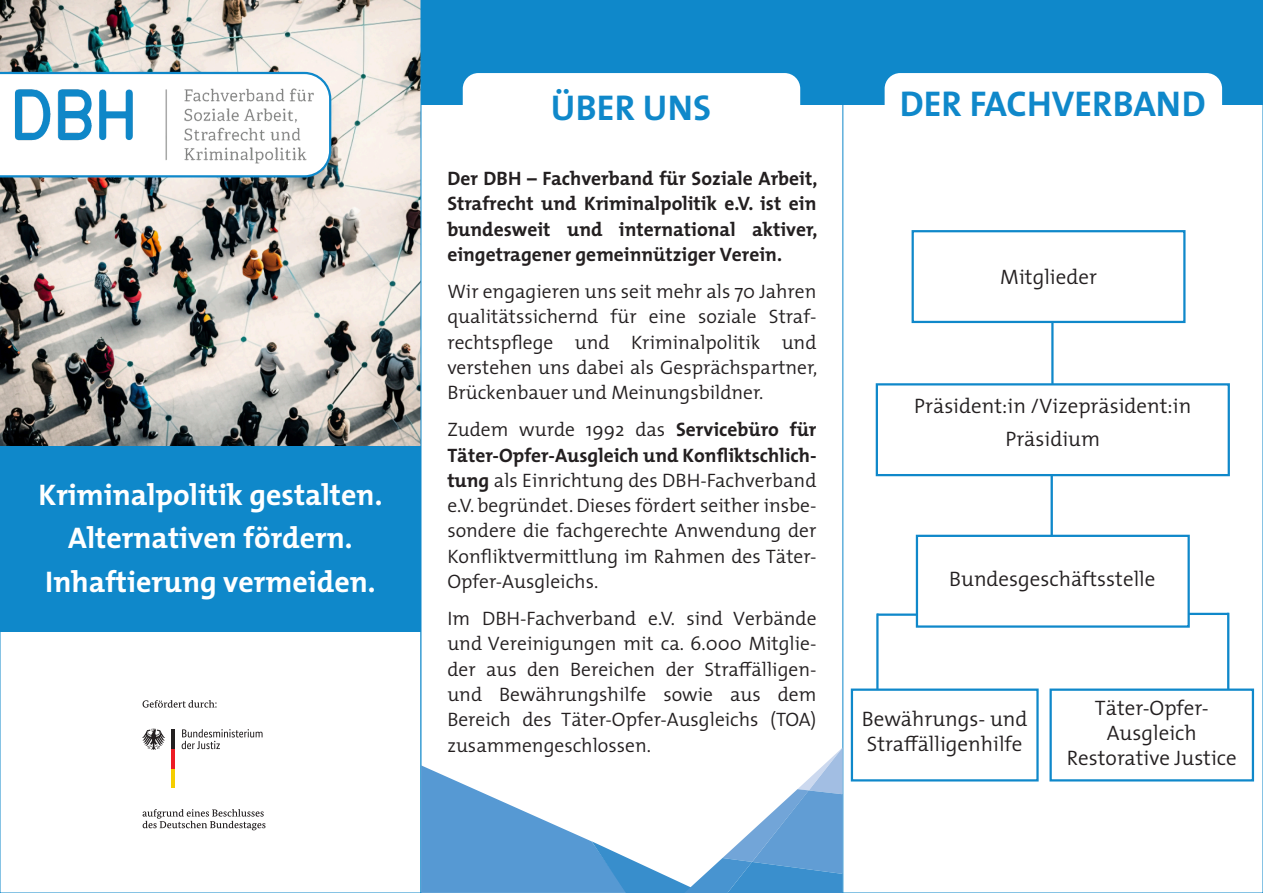
<style>
.page{position:relative;width:1263px;height:893px;background:#fff}
.page>*{position:absolute;margin:0;border:0;box-sizing:border-box;transform-origin:0 0}
.t1{font:700 36px "The Mix";color:#0f88ca}
.t2{font:700 30px "The Mix";color:#fff}
.t3{font:300 21px "The Mix";color:#231f20}
.t4{font:300 19.5px "The Mix";color:#231f20}
.t5{font:700 19.5px "The Mix";color:#231f20}
.s1{font-weight:700}
</style>
<div class="page">
<img style="left:0;top:0;width:421px;height:446px">
<div style="left:0;top:446px;width:421px;height:186px;background:#0f88ca"></div>
<svg style="left:0;top:72px;width:331px;height:105px"></svg>
<img style="left:12px;top:73px;width:306px;height:103px">
<div style="left:421px;top:0;width:421px;height:104px;background:#0f88ca"></div>
<div style="left:843px;top:0;width:420px;height:104px;background:#0f88ca"></div>
<div style="left:463px;top:73px;width:337px;height:62px;background:#fff;border-radius:16px"></div>
<div style="left:885px;top:73px;width:337px;height:62px;background:#fff;border-radius:16px"></div>
<svg style="left:421px;top:747px;width:422px;height:146px"></svg>
<div style="left:876px;top:383px;width:354px;height:93px;border:2px solid #0f88ca"></div>
<div style="left:916px;top:535px;width:274px;height:93px;border:2px solid #0f88ca"></div>
<div style="left:911px;top:230px;width:274px;height:93px;border:2px solid #0f88ca"></div>
<div style="left:851px;top:688px;width:188px;height:93px;border:2px solid #0f88ca"></div>
<div style="left:1049px;top:688px;width:205px;height:93px;border:2px solid #0f88ca"></div>
<div style="left:1051px;top:322px;width:2px;height:62px;border:2px solid #0f88ca"></div>
<div style="left:1050px;top:475px;width:3px;height:62px;border:2px solid #0f88ca"></div>
<div style="left:876px;top:613px;width:2px;height:77px;border:2px solid #0f88ca"></div>
<div style="left:1227px;top:613px;width:2px;height:76px;border:2px solid #0f88ca"></div>
<div style="left:877px;top:613px;width:40px;height:3px;border:2px solid #0f88ca"></div>
<div style="left:1188px;top:613px;width:41px;height:2px;border:2px solid #0f88ca"></div>
<svg style="left:143px;top:700px;width:74px;height:8px"></svg>
<svg style="left:143px;top:809px;width:122px;height:21px"></svg>
<svg style="left:142px;top:729px;width:23px;height:21px"></svg>
<hr style="left:171px;top:768px;width:4px;height:20px;background:#f5ce00">
<hr style="left:171px;top:749px;width:4px;height:19px;background:#ed1c24">
<hr style="left:171px;top:730px;width:4px;height:19px;background:#231f20">
<svg style="left:182px;top:729px;width:81px;height:20px"></svg>
<p class="t2" style="left:38px;top:482px;width:345px">Kriminalpolitik gestalten.</p>
<p class="t2" style="left:68px;top:526px;width:286px">Alternativen fördern.</p>
<p class="t2" style="left:45px;top:569px;width:332px">Inhaftierung vermeiden.</p>
<p class="t1" style="left:551px;top:93px;width:162px">ÜBER UNS</p>
<p class="t1" style="left:900px;top:89px;width:308px">DER FACHVERBAND</p>
<p class="t5" style="left:447px;top:171px;width:372px">Der DBH – Fachverband für Soziale Arbeit,</p>
<p class="t5" style="left:447px;top:196px;width:371px">Strafrecht und Kriminalpolitik e.V. ist ein</p>
<p class="t5" style="left:447px;top:221px;width:372px">bundesweit und international aktiver,</p>
<p class="t5" style="left:447px;top:246px;width:336px">eingetragener gemeinnütziger Verein.</p>
<p class="t4" style="left:447px;top:284px;width:371px">Wir engagieren uns seit mehr als 70 Jahren</p>
<p class="t4" style="left:447px;top:309px;width:371px">qualitätssichernd für eine soziale Straf-</p>
<p class="t4" style="left:447px;top:334px;width:314px">rechtspflege und Kriminalpolitik</p>
<p class="t4" style="left:782px;top:334px;width:36px">und</p>
<p class="t4" style="left:447px;top:359px;width:372px">verstehen uns dabei als Gesprächspartner,</p>
<p class="t4" style="left:447px;top:385px;width:317px">Brückenbauer und Meinungsbildner.</p>
<p class="t4" style="left:447px;top:422px;width:219px">Zudem wurde 1992 das</p>
<p class="t5" style="left:676px;top:422px;width:142px">Servicebüro für</p>
<p class="t5" style="left:447px;top:447px;width:371px">Täter-Opfer-Ausgleich und Konfliktschlich-</p>
<p class="t4" style="left:447px;top:472px;width:371px"><span class="s1">tung</span> als Einrichtung des DBH-Fachverband</p>
<p class="t4" style="left:447px;top:498px;width:371px">e.V. begründet. Dieses fördert seither insbe-</p>
<p class="t4" style="left:447px;top:523px;width:371px">sondere die fachgerechte Anwendung der</p>
<p class="t4" style="left:447px;top:548px;width:371px">Konfliktvermittlung im Rahmen des Täter-</p>
<p class="t4" style="left:447px;top:573px;width:152px">Opfer-Ausgleichs.</p>
<p class="t4" style="left:447px;top:611px;width:371px">Im DBH-Fachverband e.V. sind Verbände</p>
<p class="t4" style="left:447px;top:636px;width:371px">und Vereinigungen mit ca. 6.000 Mitglie-</p>
<p class="t4" style="left:447px;top:661px;width:371px">der aus den Bereichen der Straffälligen-</p>
<p class="t4" style="left:447px;top:686px;width:371px">und Bewährungshilfe sowie aus dem</p>
<p class="t4" style="left:447px;top:712px;width:371px">Bereich des Täter-Opfer-Ausgleichs (TOA)</p>
<p class="t4" style="left:447px;top:737px;width:205px">zusammengeschlossen.</p>
<p class="t3" style="left:1000px;top:268px;width:98px">Mitglieder</p>
<p class="t3" style="left:914px;top:397px;width:279px">Präsident:in /Vizepräsident:in</p>
<p class="t3" style="left:1005px;top:430px;width:96px">Präsidium</p>
<p class="t3" style="left:949px;top:570px;width:208px">Bundesgeschäftsstelle</p>
<p class="t3" style="left:862px;top:710px;width:167px">Bewährungs- und</p>
<p class="t3" style="left:867px;top:735px;width:157px">Straffälligenhilfe</p>
<p class="t3" style="left:1095px;top:699px;width:115px">Täter-Opfer-</p>
<p class="t3" style="left:1107px;top:724px;width:91px">Ausgleich</p>
<p class="t3" style="left:1067px;top:749px;width:172px">Restorative Justice</p>
</div>
